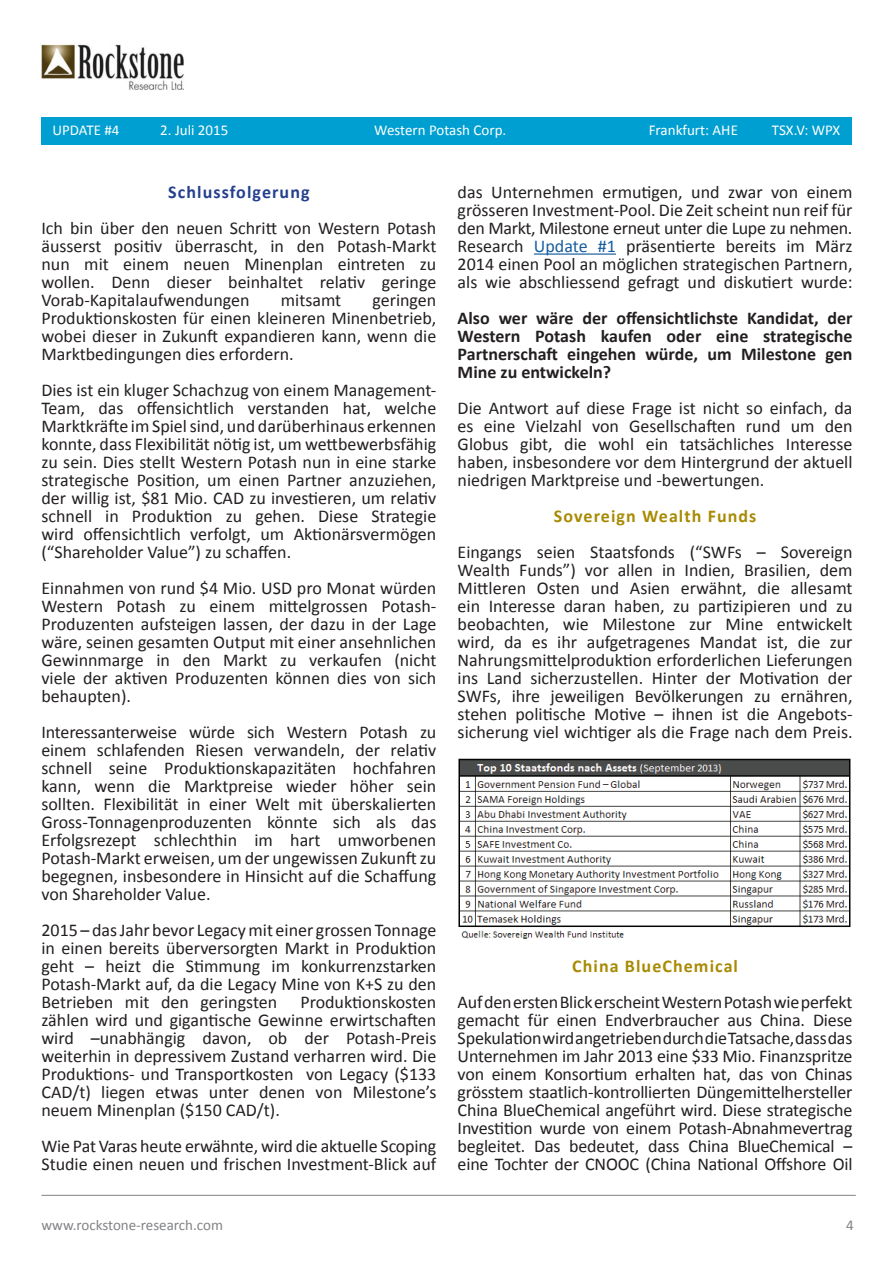
<style>
.page{position:relative;width:893px;height:1263px;background:#fff}
.page>*{position:absolute;margin:0;border:0;box-sizing:border-box;transform-origin:0 0}
.t1{font:18px/18px "Calibri";color:#231f20;text-align:justify}
.t2{font:700 18px/18px "Calibri";color:#231f20;text-align:justify}
.t3{font:700 18px "Calibri";letter-spacing:.06em;color:#a88a03}
.t4{font:700 18px "Calibri";letter-spacing:.06em;color:#253f8e}
.t5{font:15px "Calibri";color:#fff}
.t6{font:15px "Calibri";color:#808285}
.s1{color:#175d9e}
</style>
<div class="page">
<hr style="left:534px;top:253px;width:82px;height:2px;background:#175d9e">
<img style="left:41px;top:44px;width:143px;height:46px">
<div style="left:41px;top:117px;width:810px;height:28px;background:#009fd1"></div>
<hr style="left:41px;top:1195px;width:815px;height:1px;background:#808285">
<img style="left:458px;top:758px;width:393px;height:181px">
<p class="t5" style="left:53px;top:120px;width:68px">UPDATE #4</p>
<p class="t5" style="left:160px;top:120px;width:70px">2. Juli 2015</p>
<p class="t5" style="left:374px;top:120px;width:134px">Western Potash Corp.</p>
<p class="t5" style="left:649px;top:120px;width:91px">Frankfurt: AHE</p>
<p class="t5" style="left:772px;top:120px;width:70px">TSX.V: WPX</p>
<p class="t4" style="left:168px;top:181px;width:143px">Schlussfolgerung</p>
<p class="t1" style="left:41px;top:219px;width:396px">Ich bin über den neuen Schritt von Western Potash äusserst positiv überrascht, in den Potash-Markt nun mit einem neuen Minenplan eintreten zu wollen. Denn dieser beinhaltet relativ geringe Vorab-Kapitalaufwendungen</p>
<p class="t1" style="left:41px;top:291px;width:396px;text-indent:331px">geringen Produktionskosten für einen kleineren Minenbetrieb, wobei dieser in Zukunft expandieren kann, wenn die Marktbedingungen dies erfordern.</p>
<p class="t1" style="left:41px;top:381px;width:396px">Dies ist ein kluger Schachzug von einem Management-Team, das offensichtlich verstanden hat, welche Marktkräfte im Spiel sind, und darüberhinaus erkennen konnte, dass Flexibilität nötig ist, um wettbewerbsfähig zu sein. Dies stellt Western Potash nun in eine starke strategische Position, um einen Partner anzuziehen, der willig ist, $81 Mio. CAD zu investieren, um relativ schnell in Produktion zu gehen. Diese Strategie wird offensichtlich verfolgt, um Aktionärsvermögen (“Shareholder Value”) zu schaffen.</p>
<p class="t1" style="left:41px;top:579px;width:396px">Einnahmen von rund $4 Mio. USD pro Monat würden Western Potash zu einem mittelgrossen Potash-Produzenten aufsteigen lassen, der dazu in der Lage wäre, seinen gesamten Output mit einer ansehnlichen Gewinnmarge in den Markt zu verkaufen (nicht viele der aktiven Produzenten können dies von sich behaupten).</p>
<p class="t1" style="left:41px;top:723px;width:396px">Interessanterweise würde sich Western Potash zu einem schlafenden Riesen verwandeln, der relativ schnell seine Produktionskapazitäten hochfahren kann, wenn die Marktpreise wieder höher sein sollten. Flexibilität in einer Welt mit überskalierten Gross-Tonnagenproduzenten könnte sich als das Erfolgsrezept schlechthin im hart umworbenen Potash-Markt erweisen, um der ungewissen Zukunft zu begegnen, insbesondere in Hinsicht auf die Schaffung von Shareholder Value.</p>
<p class="t1" style="left:41px;top:921px;width:396px">2015 – das Jahr bevor Legacy mit einer grossen Tonnage in einen bereits überversorgten Markt in Produktion geht – heizt die Stimmung im konkurrenzstarken Potash-Markt auf, da die Legacy Mine von K+S zu den Betrieben mit den geringsten</p>
<p class="t1" style="left:281px;top:291px;width:62px">mitsamt</p>
<p class="t1" style="left:41px;top:993px;width:396px;text-indent:259px">Produktionskosten zählen wird und gigantische Gewinne erwirtschaften wird –unabhängig davon, ob der Potash-Preis weiterhin in depressivem Zustand verharren wird. Die Produktions- und Transportkosten von Legacy ($133<br>CAD/t) liegen etwas unter denen von Milestone’s neuem Minenplan ($150 CAD/t).</p>
<p class="t1" style="left:41px;top:1137px;width:396px">Wie Pat Varas heute erwähnte, wird die aktuelle Scoping<br>Studie einen neuen und frischen Investment-Blick auf</p>
<p class="t1" style="left:458px;top:183px;width:396px">das Unternehmen ermutigen, und zwar von einem grösseren Investment-Pool. Die Zeit scheint nun reif für den Markt, Milestone erneut unter die Lupe zu nehmen.<br>Research <span class="s1">Update #1</span> präsentierte bereits im März 2014 einen Pool an möglichen strategischen Partnern, als wie abschliessend gefragt und diskutiert wurde:</p>
<p class="t2" style="left:458px;top:309px;width:396px">Also wer wäre der offensichtlichste Kandidat, der Western Potash kaufen oder eine strategische Partnerschaft eingehen würde, um Milestone gen Mine zu entwickeln?</p>
<p class="t1" style="left:458px;top:399px;width:396px">Die Antwort auf diese Frage ist nicht so einfach, da es eine Vielzahl von Gesellschaften rund um den Globus gibt, die wohl ein tatsächliches Interesse haben, insbesondere vor dem Hintergrund der aktuell niedrigen Marktpreise und -bewertungen.</p>
<p class="t3" style="left:554px;top:505px;width:204px">Sovereign Wealth Funds</p>
<p class="t1" style="left:458px;top:543px;width:396px">Eingangs seien Staatsfonds (“SWFs – Sovereign Wealth Funds”) vor allen in Indien, Brasilien, dem Mittleren Osten und Asien erwähnt, die allesamt ein Interesse daran haben, zu partizipieren und zu beobachten, wie Milestone zur Mine entwickelt wird, da es ihr aufgetragenes Mandat ist, die zur Nahrungsmittelproduktion erforderlichen Lieferungen ins Land sicherzustellen. Hinter der Motivation der SWFs, ihre jeweiligen Bevölkerungen zu ernähren, stehen politische Motive – ihnen ist die Angebots&shy;sicherung viel wichtiger als die Frage nach dem Preis.</p>
<p class="t3" style="left:572px;top:955px;width:167px">China BlueChemical</p>
<p class="t1" style="left:458px;top:993px;width:396px">Auf den ersten Blick erscheint Western Potash wie perfekt gemacht für einen Endverbraucher aus China. Diese Spekulation wird angetrieben durch die Tatsache, dass das Unternehmen im Jahr 2013 eine $33 Mio. Finanzspritze von einem Konsortium erhalten hat, das von Chinas grösstem staatlich-kontrollierten Düngemittelhersteller China BlueChemical angeführt wird. Diese strategische Investition wurde von einem Potash-Abnahmevertrag begleitet. Das bedeutet, dass China BlueChemical – eine Tochter der CNOOC (China National Offshore Oil</p>
<p class="t6" style="left:41px;top:1215px;width:183px">www.rockstone-research.com</p>
<p class="t6" style="left:846px;top:1215px;width:9px">4</p>
</div>
